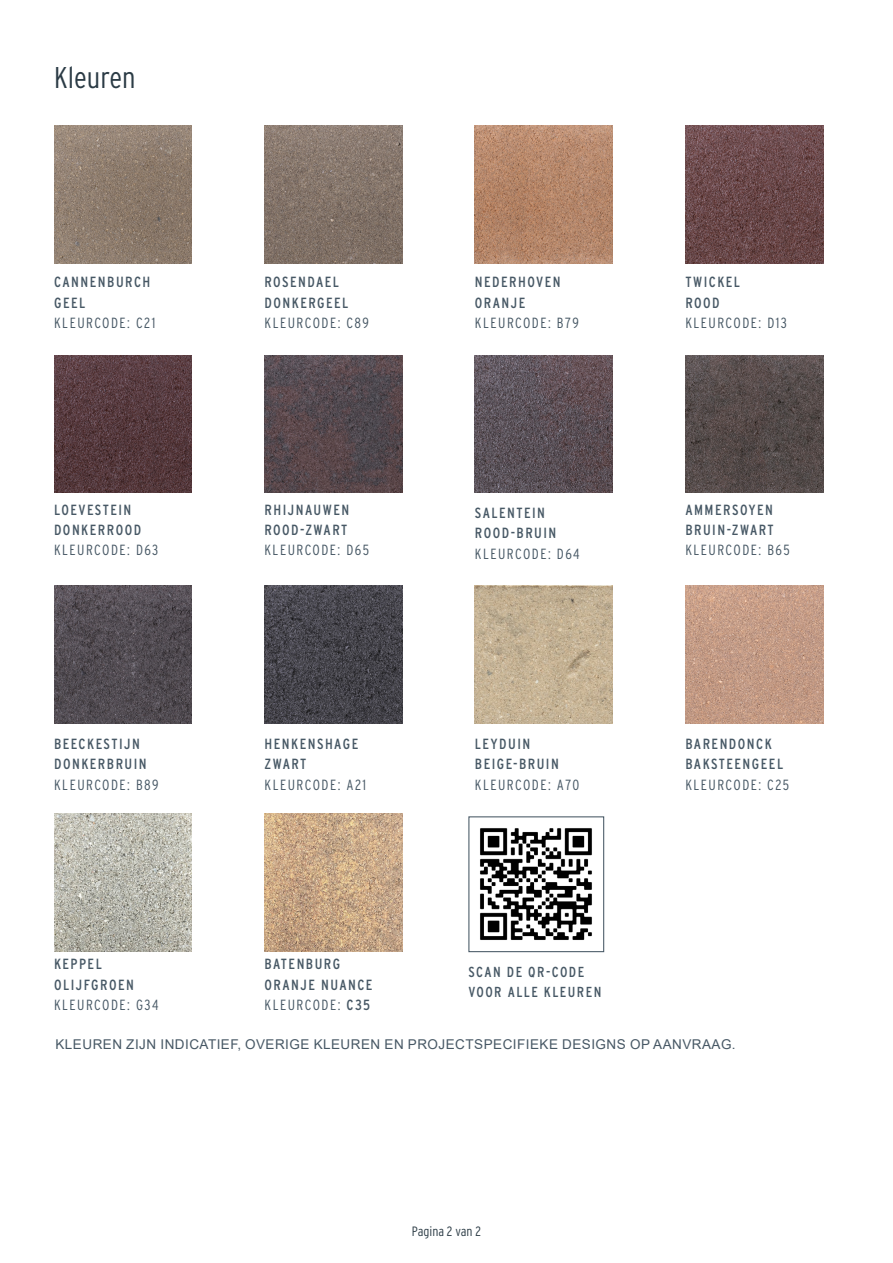
<style>
.page{position:relative;width:893px;height:1263px;background:#fff}
.page>*{position:absolute;margin:0;border:0;box-sizing:border-box;transform-origin:0 0}
.t1{font:300 30px "Interstate Condensed";color:#2b3b45}
.t2{font:14.7px/20.4px "Interstate Condensed";letter-spacing:.1em;color:#475865}
.t3{font:300 14.7px "Interstate Condensed";letter-spacing:.1em;color:#475865}
.t4{font:14.55px/20.1px "Interstate Condensed";letter-spacing:.1em;color:#475865}
.TITEL{font:13.5px "Arial";letter-spacing:.035em;color:#475865}
.t5{font:300 13.5px "Interstate Condensed";color:#2b3b45}
.s1{font-weight:400}
</style>
<div class="page">
<img style="left:480px;top:828px;width:112px;height:112px">
<div style="left:468px;top:816px;width:136px;height:136px;border:1px solid #475865"></div>
<img style="left:264px;top:585px;width:138px;height:138px">
<img style="left:475px;top:585px;width:138px;height:138px">
<img style="left:685px;top:585px;width:138px;height:138px">
<img style="left:54px;top:585px;width:138px;height:138px">
<img style="left:54px;top:355px;width:138px;height:138px">
<img style="left:264px;top:355px;width:138px;height:138px">
<img style="left:475px;top:355px;width:138px;height:138px">
<img style="left:685px;top:355px;width:138px;height:138px">
<img style="left:265px;top:813px;width:137px;height:138px">
<img style="left:54px;top:813px;width:138px;height:138px">
<img style="left:54px;top:125px;width:138px;height:138px">
<img style="left:685px;top:125px;width:138px;height:138px">
<img style="left:264px;top:125px;width:138px;height:138px">
<img style="left:475px;top:125px;width:138px;height:138px">
<p class="t1" style="left:54px;top:60px;width:83px">Kleuren</p>
<p class="t2" style="left:54px;top:272px;width:98px">CANNENBURCH</p>
<p class="t2" style="left:54px;top:292px;width:33px">GEEL</p>
<p class="t3" style="left:54px;top:315px;width:103px">KLEURCODE: C21</p>
<p class="t2" style="left:54px;top:499px;width:79px">LOEVESTEIN</p>
<p class="t2" style="left:54px;top:520px;width:89px">DONKERROOD</p>
<p class="t3" style="left:54px;top:542px;width:106px">KLEURCODE: D63</p>
<p class="t2" style="left:54px;top:733px;width:87px">BEECKESTIJN</p>
<p class="t2" style="left:54px;top:754px;width:94px">DONKERBRUIN</p>
<p class="t3" style="left:54px;top:776px;width:106px">KLEURCODE: B89</p>
<p class="t2" style="left:54px;top:954px;width:49px">KEPPEL</p>
<p class="t2" style="left:54px;top:974px;width:81px">OLIJFGROEN</p>
<p class="t3" style="left:54px;top:997px;width:106px">KLEURCODE: G34</p>
<p class="t2" style="left:264px;top:272px;width:76px">ROSENDAEL</p>
<p class="t2" style="left:264px;top:292px;width:85px">DONKERGEEL</p>
<p class="t3" style="left:264px;top:315px;width:106px">KLEURCODE: C89</p>
<p class="t2" style="left:264px;top:499px;width:86px">RHIJNAUWEN</p>
<p class="t2" style="left:264px;top:520px;width:84px">ROOD-ZWART</p>
<p class="t3" style="left:264px;top:542px;width:106px">KLEURCODE: D65</p>
<p class="t2" style="left:264px;top:733px;width:95px">HENKENSHAGE<br>ZWART</p>
<p class="t3" style="left:264px;top:776px;width:103px">KLEURCODE: A21</p>
<p class="t2" style="left:265px;top:954px;width:77px">BATENBURG</p>
<p class="t2" style="left:265px;top:974px;width:109px">ORANJE NUANCE</p>
<p class="t3" style="left:265px;top:997px;width:107px">KLEURCODE: <span class="s1">C35</span></p>
<p class="t2" style="left:475px;top:272px;width:87px">NEDERHOVEN</p>
<p class="t2" style="left:475px;top:292px;width:52px">ORANJE</p>
<p class="t3" style="left:475px;top:315px;width:105px">KLEURCODE: B79</p>
<p class="t2" style="left:475px;top:502px;width:72px">SALENTEIN</p>
<p class="t2" style="left:475px;top:523px;width:83px">ROOD-BRUIN</p>
<p class="t3" style="left:475px;top:545px;width:106px">KLEURCODE: D64</p>
<p class="t2" style="left:475px;top:733px;width:57px">LEYDUIN</p>
<p class="t2" style="left:475px;top:754px;width:86px">BEIGE-BRUIN</p>
<p class="t3" style="left:475px;top:776px;width:106px">KLEURCODE: A70</p>
<p class="t4" style="left:468px;top:962px;width:135px">SCAN DE QR-CODE<br>VOOR ALLE KLEUREN</p>
<p class="t2" style="left:685px;top:272px;width:56px">TWICKEL</p>
<p class="t2" style="left:685px;top:292px;width:36px">ROOD</p>
<p class="t3" style="left:685px;top:315px;width:103px">KLEURCODE: D13</p>
<p class="t2" style="left:685px;top:499px;width:90px">AMMERSOYEN<br>BRUIN-ZWART</p>
<p class="t3" style="left:685px;top:542px;width:106px">KLEURCODE: B65</p>
<p class="t2" style="left:685px;top:733px;width:88px">BARENDONCK</p>
<p class="t2" style="left:685px;top:754px;width:99px">BAKSTEENGEEL</p>
<p class="t3" style="left:685px;top:776px;width:105px">KLEURCODE: C25</p>
<p class="TITEL" style="left:56px;top:1035px;width:681px">KLEUREN ZIJN INDICATIEF, OVERIGE KLEUREN EN PROJECTSPECIFIEKE DESIGNS OP AANVRAAG.</p>
<p class="t5" style="left:412px;top:1223px;width:70px">Pagina 2 van 2</p>
</div>
